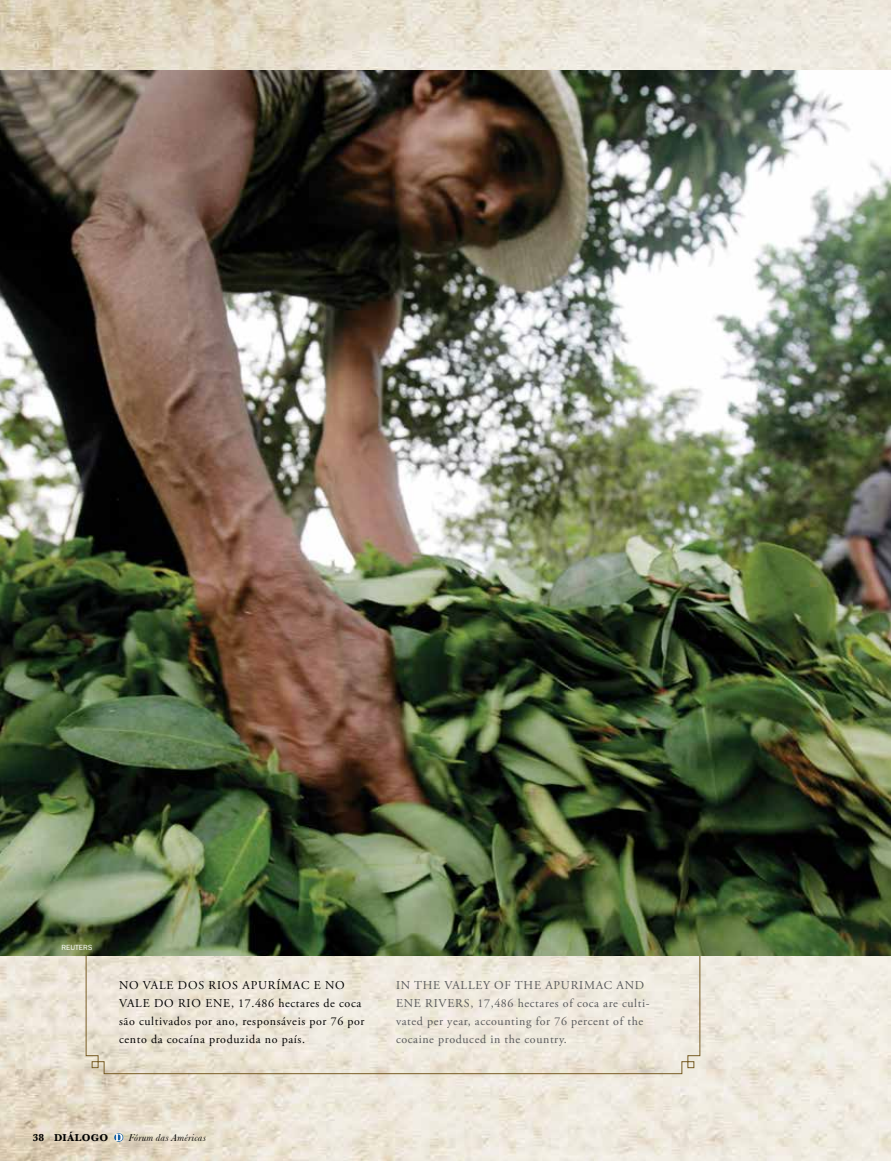
<style>
.page{position:relative;width:891px;height:1161px;background:#fff}
.page>*{position:absolute;margin:0;border:0;box-sizing:border-box;transform-origin:0 0}
.t1{font:12px/18px "Adobe Garamond Pro";letter-spacing:.05em;color:#58595b}
.t2{font:12px/18px "Adobe Garamond Pro";letter-spacing:.05em;color:#000}
.t3{font:italic 10.5px "Baskerville";letter-spacing:.03em;color:#000}
.t4{font:700 10.5px "Baskerville";letter-spacing:.035em;color:#000}
.t5{font:7.5px "ITC Franklin Gothic Std";color:#fff}
</style>
<div class="page">
<img style="left:0;top:0;width:891px;height:1161px">
<svg style="left:85px;top:955px;width:616px;height:119px;background:#eae4d7"></svg>
<img style="left:0;top:70px;width:891px;height:885px">
<svg style="left:114px;top:1133px;width:9px;height:9px"></svg>
<svg style="left:115px;top:1134px;width:8px;height:7px"></svg>
<p class="t5" style="left:62px;top:943px;width:32px">REUTERS</p>
<p class="t2" style="left:119px;top:977px;width:247px">NO VALE DOS RIOS APURÍMAC E NO VALE DO RIO ENE, 17.486 hectares de coca são cultivados por ano, responsáveis por 76 por cento da cocaína produzida no país.</p>
<p class="t1" style="left:396px;top:977px;width:255px">IN THE VALLEY OF THE APURIMAC AND ENE RIVERS, 17,486 hectares of coca are culti&shy;vated per year, accounting for 76 percent of the cocaine produced in the country.</p>
<p class="t4" style="left:33px;top:1131px;width:77px">38 DIÁLOGO</p>
<p class="t3" style="left:128px;top:1131px;width:79px">Fórum das Américas</p>
</div>
